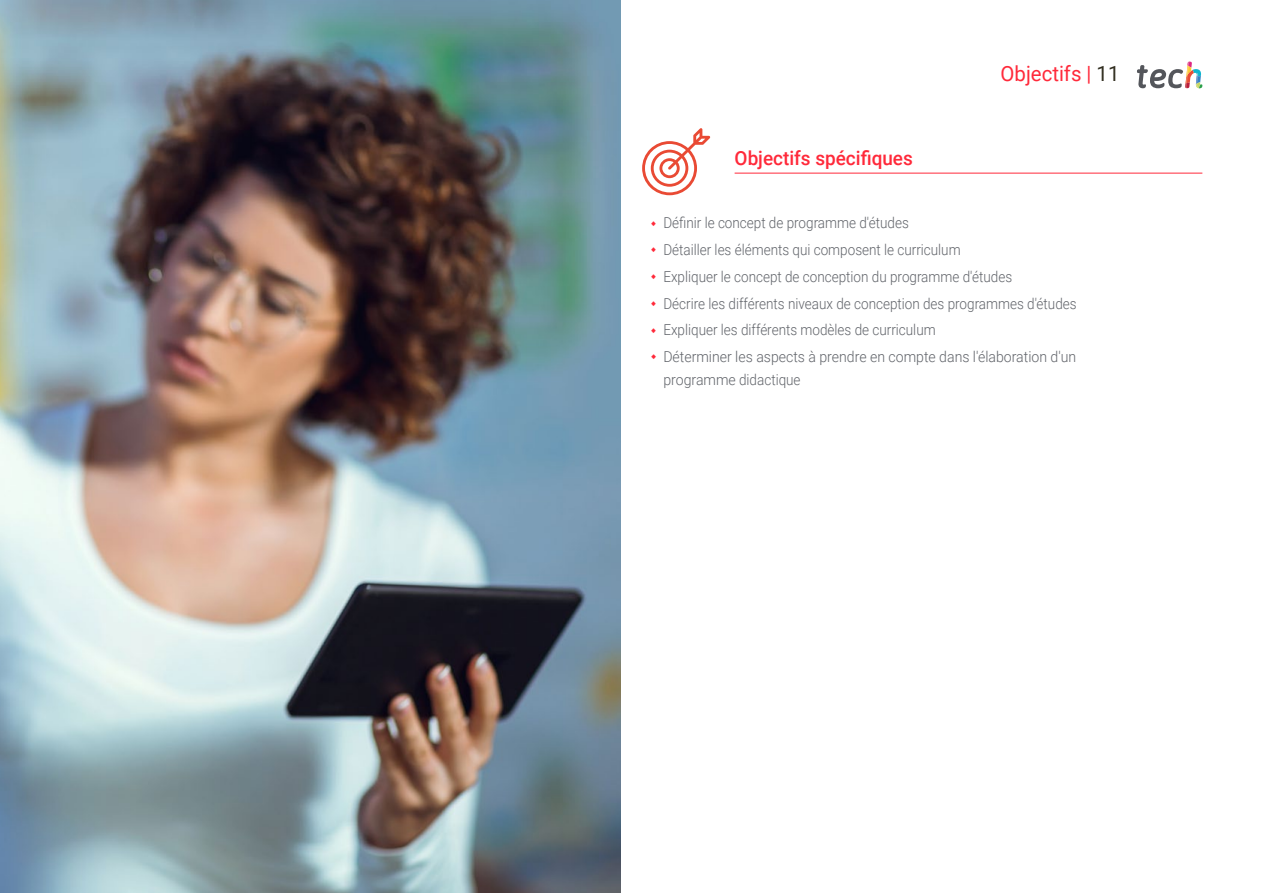
<style>
.page{position:relative;width:1263px;height:893px;background:#fff}
.page>*{position:absolute;margin:0;border:0;box-sizing:border-box;transform-origin:0 0}
.t1{font:21px "Roboto";color:#ff293a}
.t2{font:500 19.5px "Roboto";color:#ff293a}
.t3{font:300 15px/26.7px "Roboto";color:#61646a;scale:.9 1}
.t4{font:300 15px "Roboto";color:#61646a;scale:.94 1}
.s1{color:#312e20}
</style>
<div class="page">
<img style="left:0;top:0;width:621px;height:893px">
<hr style="left:735px;top:173px;width:467px;height:1px;background:#ff293a">
<svg style="left:1137px;top:62px;width:65px;height:27px"></svg>
<svg style="left:642px;top:128px;width:68px;height:67px"></svg>
<h2 class="t2" style="left:735px;top:144px;width:180px">Objectifs spécifiques</h2>
<h1 class="t1" style="left:1000px;top:58px;width:120px">Objectifs | <span class="s1">11</span></h1>
<p class="t3" style="left:663px;top:209px;width:461px">Définir le concept de programme d'études<br>Détailler les éléments qui composent le curriculum<br>Expliquer le concept de conception du programme d'études<br>Décrire les différents niveaux de conception des programmes d'études Expliquer les différents modèles de curriculum<br>Déterminer les aspects à prendre en compte dans l'élaboration d'un</p>
<p class="t4" style="left:663px;top:369px;width:147px">programme didactique</p>
</div>
